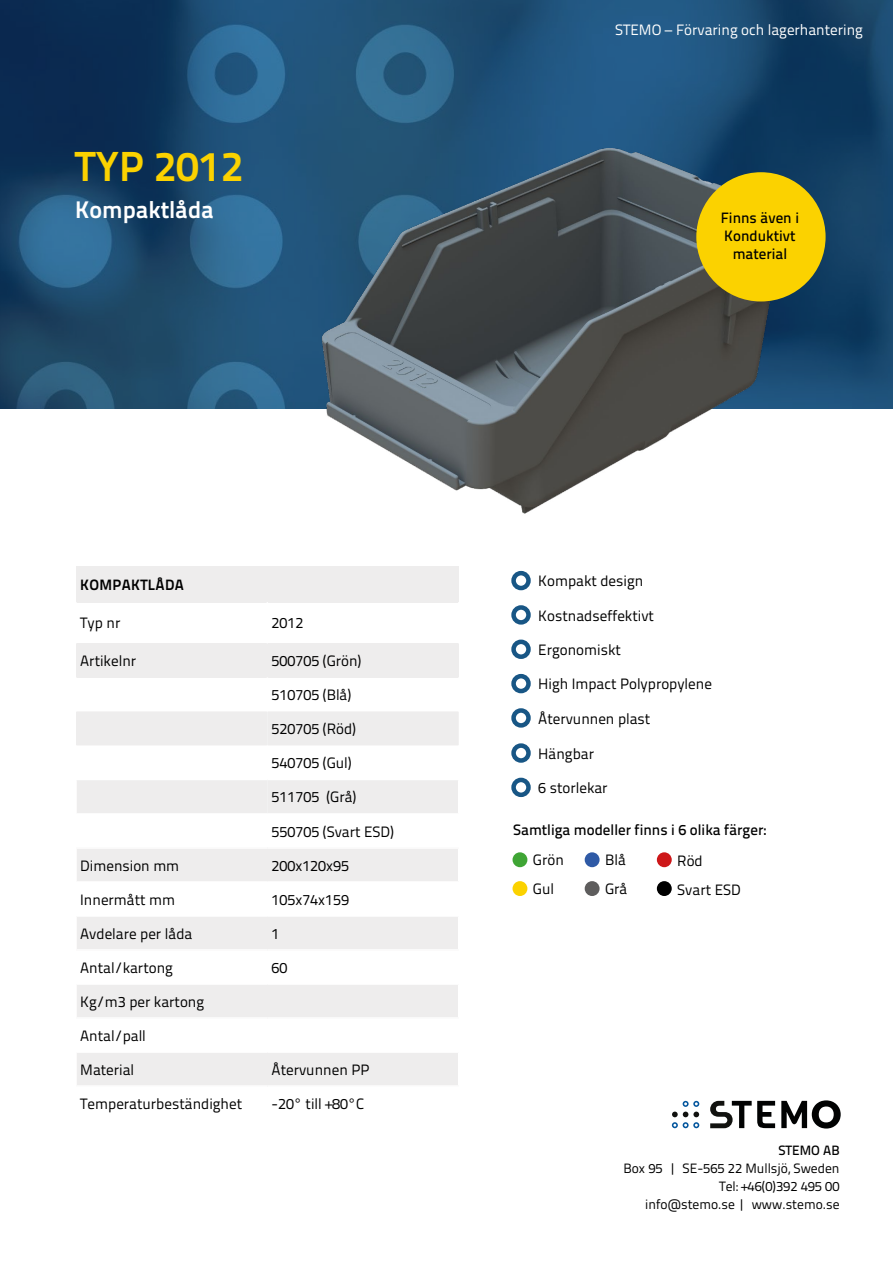
<style>
.page{position:relative;width:893px;height:1263px;background:#fff}
.page>*{position:absolute;margin:0;border:0;box-sizing:border-box;transform-origin:0 0}
.t1{font:700 42px "Titillium Text 22 L";color:#fbd200}
.t2{font:700 24px "Titillium Text 22 L";color:#fff}
.t3{font:15px/28.8px "Titillium Text 22 L";color:#000}
.t4{font:500 15px/18px "Titillium Text 22 L";color:#000;text-align:center}
.t5{font:15px "Titillium Text 22 L";color:#fff}
.t6{font:700 15px "Titillium Text 22 L";letter-spacing:.02em;color:#000}
.t7{font:13.5px/18px "Titillium Text 22 L";color:#000;text-align:right}
.t8{font:500 13.5px "Titillium Text 22 L";color:#000}
</style>
<div class="page">
<img style="left:0;top:0;width:893px;height:408px">
<img style="left:289px;top:96px;width:544px;height:418px">
<div style="left:696px;top:172px;width:130px;height:129px;background:#fbd200;border-radius:50%"></div>
<div style="left:76px;top:566px;width:383px;height:36px;background:#eeeded"></div>
<div style="left:76px;top:643px;width:191px;height:34px;background:#eeeded"></div>
<div style="left:267px;top:643px;width:192px;height:34px;background:#eeeded"></div>
<svg style="left:76px;top:711px;width:383px;height:102px"></svg>
<div style="left:76px;top:848px;width:191px;height:34px;background:#eeeded"></div>
<div style="left:267px;top:848px;width:192px;height:34px;background:#eeeded"></div>
<div style="left:76px;top:916px;width:191px;height:34px;background:#eeeded"></div>
<div style="left:267px;top:916px;width:192px;height:34px;background:#eeeded"></div>
<div style="left:76px;top:984px;width:191px;height:34px;background:#eeeded"></div>
<div style="left:267px;top:984px;width:192px;height:34px;background:#eeeded"></div>
<div style="left:76px;top:1052px;width:191px;height:34px;background:#eeeded"></div>
<div style="left:267px;top:1052px;width:192px;height:34px;background:#eeeded"></div>
<hr style="left:75px;top:745px;width:2px;height:34px;background:#fff">
<hr style="left:267px;top:745px;width:1px;height:34px;background:#fff">
<hr style="left:458px;top:745px;width:1px;height:34px;background:#fff">
<hr style="left:75px;top:779px;width:192px;height:1px;background:#fff">
<hr style="left:75px;top:780px;width:2px;height:33px;background:#fff">
<hr style="left:267px;top:779px;width:192px;height:1px;background:#fff">
<hr style="left:458px;top:780px;width:1px;height:33px;background:#fff">
<hr style="left:75px;top:847px;width:192px;height:2px;background:#fff">
<hr style="left:75px;top:849px;width:2px;height:32px;background:#fff">
<hr style="left:267px;top:847px;width:192px;height:2px;background:#fff">
<hr style="left:458px;top:849px;width:1px;height:32px;background:#fff">
<hr style="left:75px;top:881px;width:192px;height:2px;background:#fff">
<hr style="left:267px;top:881px;width:192px;height:2px;background:#fff">
<hr style="left:75px;top:915px;width:192px;height:2px;background:#fff">
<hr style="left:75px;top:917px;width:2px;height:32px;background:#fff">
<hr style="left:267px;top:915px;width:192px;height:2px;background:#fff">
<hr style="left:458px;top:917px;width:1px;height:32px;background:#fff">
<hr style="left:75px;top:949px;width:192px;height:2px;background:#fff">
<hr style="left:267px;top:949px;width:192px;height:2px;background:#fff">
<hr style="left:75px;top:983px;width:192px;height:2px;background:#fff">
<hr style="left:75px;top:985px;width:2px;height:32px;background:#fff">
<hr style="left:267px;top:983px;width:192px;height:2px;background:#fff">
<hr style="left:458px;top:985px;width:1px;height:32px;background:#fff">
<hr style="left:75px;top:1017px;width:192px;height:2px;background:#fff">
<hr style="left:267px;top:1017px;width:192px;height:2px;background:#fff">
<hr style="left:75px;top:1051px;width:192px;height:2px;background:#fff">
<hr style="left:75px;top:1053px;width:2px;height:32px;background:#fff">
<hr style="left:267px;top:1051px;width:192px;height:2px;background:#fff">
<hr style="left:458px;top:1053px;width:1px;height:32px;background:#fff">
<hr style="left:75px;top:1085px;width:192px;height:2px;background:#fff">
<hr style="left:267px;top:1085px;width:192px;height:2px;background:#fff">
<div style="left:511px;top:571px;width:20px;height:19px;border:4px solid #185685;border-radius:50%"></div>
<div style="left:511px;top:639px;width:20px;height:20px;border:4px solid #185685;border-radius:50%"></div>
<div style="left:511px;top:605px;width:20px;height:20px;border:4px solid #185685;border-radius:50%"></div>
<div style="left:511px;top:674px;width:20px;height:19px;border:4px solid #185685;border-radius:50%"></div>
<div style="left:511px;top:743px;width:20px;height:20px;border:4px solid #185685;border-radius:50%"></div>
<div style="left:511px;top:708px;width:20px;height:20px;border:4px solid #185685;border-radius:50%"></div>
<div style="left:511px;top:778px;width:20px;height:19px;border:4px solid #185685;border-radius:50%"></div>
<div style="left:512px;top:852px;width:15px;height:15px;background:#3fa535;border-radius:50%"></div>
<div style="left:512px;top:881px;width:15px;height:15px;background:#fbd200;border-radius:50%"></div>
<div style="left:585px;top:852px;width:15px;height:15px;background:#2f5aa6;border-radius:50%"></div>
<div style="left:585px;top:881px;width:15px;height:15px;background:#5e5d5d;border-radius:50%"></div>
<div style="left:657px;top:852px;width:15px;height:15px;background:#cd1719;border-radius:50%"></div>
<div style="left:657px;top:881px;width:15px;height:15px;background:#000;border-radius:50%"></div>
<svg style="left:672px;top:1101px;width:27px;height:27px"></svg>
<svg style="left:710px;top:1101px;width:65px;height:27px"></svg>
<svg style="left:781px;top:1100px;width:60px;height:28px"></svg>
<h1 class="t1" style="left:75px;top:134px;width:170px">TYP 2012</h1>
<h2 class="t2" style="left:75px;top:191px;width:140px">Kompaktlåda</h2>
<p class="t5" style="left:615px;top:19px;width:249px">STEMO – Förvaring och lagerhantering</p>
<p class="t4" style="left:721px;top:208px;width:80px">Finns även i<br>Konduktivt material</p>
<p class="t6" style="left:80px;top:573px;width:105px">KOMPAKTLÅDA</p>
<p class="t3" style="left:80px;top:608px;width:42px">Typ nr</p>
<p class="t3" style="left:272px;top:608px;width:33px">2012</p>
<p class="t3" style="left:80px;top:646px;width:57px">Artikelnr</p>
<p class="t3" style="left:272px;top:646px;width:91px">500705 (Grön)</p>
<p class="t3" style="left:272px;top:680px;width:81px">510705 (Blå)</p>
<p class="t3" style="left:272px;top:714px;width:86px">520705 (Röd)</p>
<p class="t3" style="left:272px;top:748px;width:82px">540705 (Gul)</p>
<p class="t3" style="left:272px;top:782px;width:86px">511705 (Grå)</p>
<p class="t3" style="left:272px;top:816px;width:124px">550705 (Svart ESD)</p>
<p class="t3" style="left:80px;top:850px;width:101px">Dimension mm</p>
<p class="t3" style="left:272px;top:850px;width:79px">200x120x95</p>
<p class="t3" style="left:80px;top:884px;width:96px">Innermått mm</p>
<p class="t3" style="left:272px;top:884px;width:79px">105x74x159</p>
<p class="t3" style="left:80px;top:918px;width:114px">Avdelare per låda</p>
<p class="t3" style="left:272px;top:918px;width:9px">1</p>
<p class="t3" style="left:80px;top:952px;width:94px">Antal/kartong</p>
<p class="t3" style="left:272px;top:952px;width:17px">60</p>
<p class="t3" style="left:80px;top:986px;width:125px">Kg/m3 per kartong</p>
<p class="t3" style="left:80px;top:1020px;width:67px">Antal/pall</p>
<p class="t3" style="left:80px;top:1054px;width:55px">Material</p>
<p class="t3" style="left:272px;top:1054px;width:99px">Återvunnen PP</p>
<p class="t3" style="left:80px;top:1088px;width:163px">Temperaturbeständighet</p>
<p class="t3" style="left:272px;top:1088px;width:94px">-20° till +80°C</p>
<p class="t3" style="left:538px;top:566px;width:107px">Kompakt design</p>
<p class="t3" style="left:538px;top:600px;width:117px">Kostnadseffektivt</p>
<p class="t3" style="left:538px;top:634px;width:84px">Ergonomiskt</p>
<p class="t3" style="left:538px;top:669px;width:175px">High Impact Polypropylene</p>
<p class="t3" style="left:538px;top:703px;width:114px">Återvunnen plast</p>
<p class="t3" style="left:538px;top:738px;width:57px">Hängbar</p>
<p class="t3" style="left:538px;top:772px;width:71px">6 storlekar</p>
<p class="t4" style="left:513px;top:820px;width:255px">Samtliga modeller finns i 6 olika färger:</p>
<p class="t3" style="left:533px;top:845px;width:32px">Grön<br>Gul</p>
<p class="t3" style="left:605px;top:845px;width:24px">Blå<br>Grå</p>
<p class="t3" style="left:677px;top:846px;width:65px">Röd<br>Svart ESD</p>
<p class="t8" style="left:778px;top:1140px;width:63px">STEMO AB</p>
<p class="t7" style="left:623px;top:1158px;width:218px">Box 95 | SE-565 22 Mullsjö, Sweden<br>Tel: +46(0)392 495 00<br>info@stemo.se | www.stemo.se</p>
</div>
